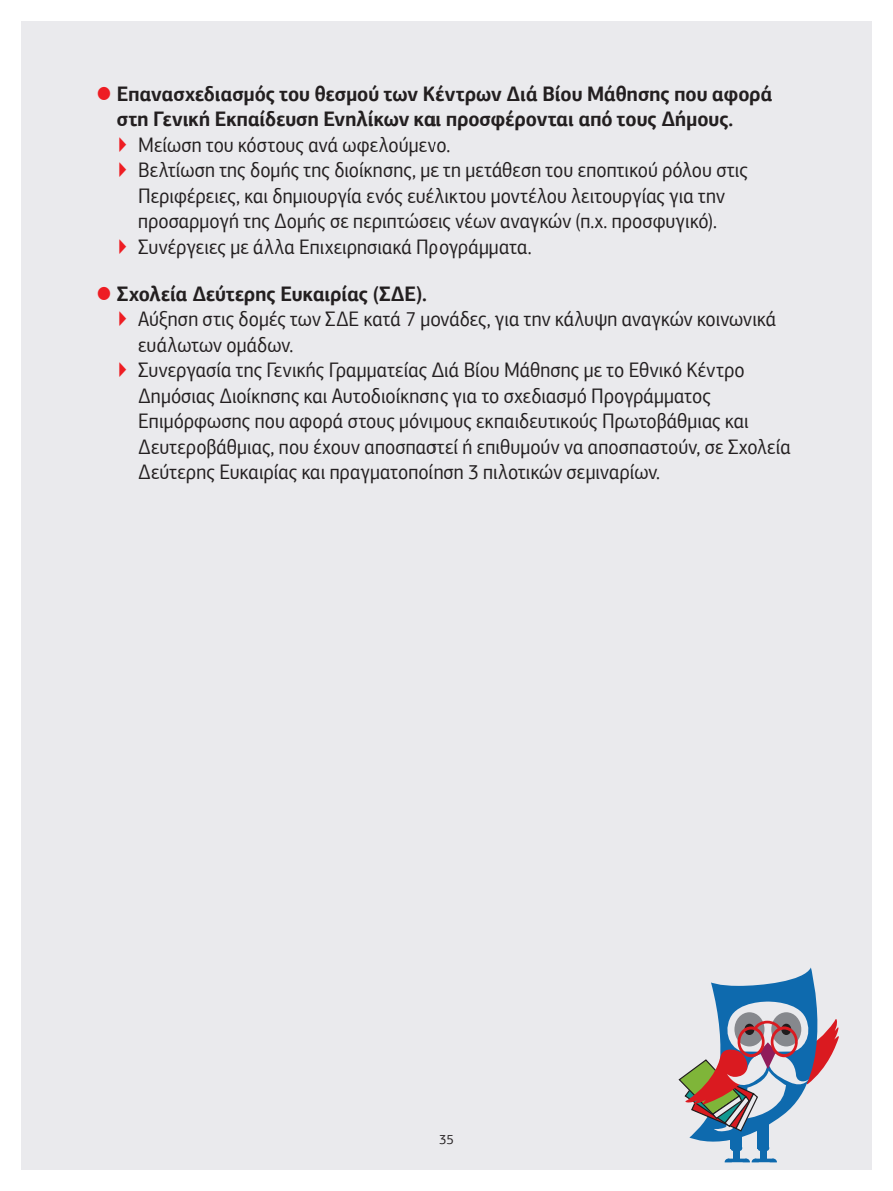
<style>
.page{position:relative;width:893px;height:1191px;background:#fff}
.page>*{position:absolute;margin:0;border:0;box-sizing:border-box;transform-origin:0 0}
.t1{font:21px "PF Agora Sans Pro";letter-spacing:.005em;color:#231f20;scale:.92 1}
.t2{font:700 21px "PF Agora Sans Pro";color:#231f20;scale:.92 1}
.t3{font:900 20.55px "Myriad Pro";color:#231f20}
.t4{font:13.5px "PF Agora Sans Pro";color:#231f20}
.s1{font-weight:400;color:#ee1d23}
.s2{color:#ee1d23}
</style>
<div class="page">
<div style="left:21px;top:21px;width:851px;height:1148px;background:#eaeaed"></div>
<svg style="left:678px;top:967px;width:161px;height:195px"></svg>
<p class="t2" style="left:96px;top:80px;width:737px"><span class="s1">●</span> Επανασχεδιασμός του θεσμού των Κέντρων Διά Βίου Μάθησης που αφορά</p>
<p class="t2" style="left:117px;top:106px;width:672px">στη Γενική Εκπαίδευση Ενηλίκων και προσφέρονται από τους Δήμους.</p>
<p class="t1" style="left:117px;top:132px;width:364px"><span class="s2">▶</span> Μείωση του κόστους ανά ωφελούμενο.</p>
<p class="t1" style="left:117px;top:158px;width:687px"><span class="s2">▶</span> Βελτίωση της δομής της διοίκησης, με τη μετάθεση του εποπτικού ρόλου στις</p>
<p class="t1" style="left:138px;top:183px;width:639px">Περιφέρειες, και δημιουργία ενός ευέλικτου μοντέλου λειτουργίας για την</p>
<p class="t1" style="left:138px;top:208px;width:631px">προσαρμογή της Δομής σε περιπτώσεις νέων αναγκών (π.χ. προσφυγικό).</p>
<p class="t1" style="left:117px;top:234px;width:453px"><span class="s2">▶</span> Συνέργειες με άλλα Επιχειρησιακά Προγράμματα.</p>
<p class="t2" style="left:96px;top:280px;width:362px"><span class="s1">●</span> Σχολεία Δεύτερης Ευκαιρίας (ΣΔΕ).</p>
<p class="t1" style="left:117px;top:306px;width:718px"><span class="s2">▶</span> Αύξηση στις δομές των ΣΔΕ κατά 7 μονάδες, για την κάλυψη αναγκών κοινωνικά</p>
<p class="t1" style="left:138px;top:332px;width:170px">ευάλωτων ομάδων.</p>
<p class="t1" style="left:117px;top:357px;width:684px"><span class="s2">▶</span> Συνεργασία της Γενικής Γραμματείας Διά Βίου Μάθησης με το Εθνικό Κέντρο</p>
<p class="t1" style="left:138px;top:383px;width:624px">Δημόσιας Διοίκησης και Αυτοδιοίκησης για το σχεδιασμό Προγράμματος</p>
<p class="t1" style="left:138px;top:408px;width:665px">Επιμόρφωσης που αφορά στους μόνιμους εκπαιδευτικούς Πρωτοβάθμιας και</p>
<p class="t1" style="left:138px;top:434px;width:711px">Δευτεροβάθμιας, που έχουν αποσπαστεί ή επιθυμούν να αποσπαστούν, σε Σχολεία</p>
<p class="t1" style="left:138px;top:459px;width:569px">Δεύτερης Ευκαιρίας και πραγματοποίηση 3 πιλοτικών σεμιναρίων.</p>
<p class="t3" style="left:433px;top:295px;width:249px">Πρωτοβάθμια Εκπαίδευση</p>
<p class="t4" style="left:439px;top:1131px;width:16px">35</p>
</div>
